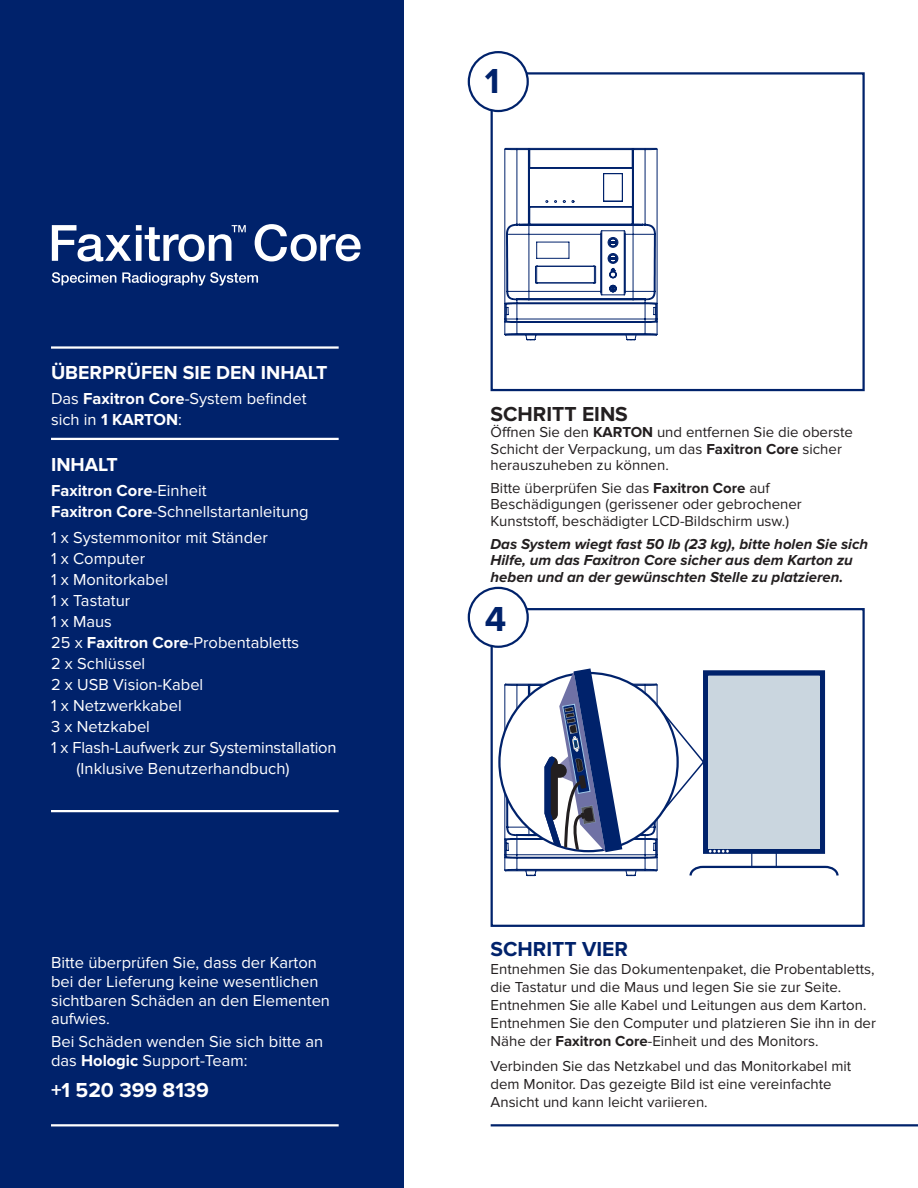
<style>
.page{position:relative;width:918px;height:1188px;background:#fff}
.page>*{position:absolute;margin:0;border:0;box-sizing:border-box;transform-origin:0 0}
.t1{font:700 36px "Proxima Nova";color:#00226b}
.t2{font:700 21px "Proxima Nova";color:#fff}
.t3{font:700 21px "Proxima Nova";color:#231f20}
.t4{font:700 21px "Proxima Nova";color:#00226b}
.t5{font:700 19.5px "Proxima Nova";color:#fff}
.t6{font:16.5px/18.8px "Proxima Nova";color:#fff}
.t7{font:15px/18px "Proxima Nova";color:#231f20}
.t8{font:italic 700 15px/16.5px "Proxima Nova";color:#231f20}
.s1{font-weight:700}
</style>
<div class="page">
<div style="left:0;top:0;width:404px;height:1188px;background:#00226b"></div>
<svg style="left:504px;top:148px;width:154px;height:192px"></svg>
<div style="left:491px;top:72px;width:374px;height:319px;border:2px solid #00226b"></div>
<div style="left:469px;top:52px;width:59px;height:59px;background:#fff;border-radius:50%"></div>
<div style="left:468px;top:51px;width:61px;height:61px;border:2px solid #00226b;border-radius:50%"></div>
<svg style="left:504px;top:668px;width:335px;height:209px"></svg>
<div style="left:491px;top:608px;width:374px;height:319px;border:2px solid #00226b"></div>
<div style="left:469px;top:588px;width:59px;height:59px;background:#fff;border-radius:50%"></div>
<div style="left:468px;top:587px;width:61px;height:61px;border:2px solid #00226b;border-radius:50%"></div>
<hr style="left:51px;top:438px;width:288px;height:2px;background:#fff">
<hr style="left:51px;top:346px;width:288px;height:3px;background:#fff">
<hr style="left:51px;top:810px;width:288px;height:2px;background:#fff">
<hr style="left:51px;top:1124px;width:288px;height:2px;background:#fff">
<hr style="left:491px;top:1124px;width:427px;height:2px;background:#00226b">
<svg style="left:52px;top:272px;width:64px;height:13px"></svg>
<svg style="left:122px;top:272px;width:136px;height:14px"></svg>
<svg style="left:52px;top:225px;width:194px;height:37px"></svg>
<svg style="left:255px;top:224px;width:106px;height:37px"></svg>
<h3 class="t5" style="left:51px;top:361px;width:278px">ÜBERPRÜFEN SIE DEN INHALT</h3>
<p class="t6" style="left:51px;top:388px;width:257px;line-height:21px">Das <span class="s1">Faxitron Core</span>-System befindet sich in <span class="s1">1 KARTON</span>:</p>
<h3 class="t5" style="left:51px;top:453px;width:68px">INHALT</h3>
<p class="t6" style="left:51px;top:481px;width:259px;line-height:21px"><span class="s1">Faxitron Core</span>-Einheit<br><span class="s1">Faxitron Core</span>-Schnellstartanleitung</p>
<p class="t6" style="left:51px;top:528px;width:218px">1 x Systemmonitor mit Ständer</p>
<p class="t6" style="left:51px;top:549px;width:96px">1 x Computer</p>
<p class="t6" style="left:51px;top:570px;width:119px">1 x Monitorkabel</p>
<p class="t6" style="left:51px;top:591px;width:81px">1 x Tastatur</p>
<p class="t6" style="left:51px;top:612px;width:62px">1 x Maus</p>
<p class="t6" style="left:51px;top:633px;width:250px">25 x <span class="s1">Faxitron Core</span>-Probentabletts</p>
<p class="t6" style="left:51px;top:654px;width:96px">2 x Schlüssel</p>
<p class="t6" style="left:51px;top:675px;width:154px">2 x USB Vision-Kabel</p>
<p class="t6" style="left:51px;top:696px;width:132px">1 x Netzwerkkabel</p>
<p class="t6" style="left:51px;top:717px;width:100px">3 x Netzkabel</p>
<p class="t6" style="left:51px;top:738px;width:287px">1 x Flash-Laufwerk zur Systeminstallation</p>
<p class="t6" style="left:77px;top:759px;width:214px">(Inklusive Benutzerhandbuch)</p>
<p class="t6" style="left:51px;top:954px;width:281px">Bitte überprüfen Sie, dass der Karton bei der Lieferung keine wesentlichen sichtbaren Schäden an den Elementen aufwies.</p>
<p class="t6" style="left:51px;top:1033px;width:274px">Bei Schäden wenden Sie sich bitte an das <span class="s1">Hologic</span> Support-Team:</p>
<h2 class="t2" style="left:51px;top:1078px;width:160px">+1 520 399 8139</h2>
<h1 class="t1" style="left:485px;top:61px;width:16px">1</h1>
<h2 class="t3" style="left:491px;top:401px;width:139px">SCHRITT EINS</h2>
<p class="t7" style="left:491px;top:424px;width:364px;line-height:16.5px">Öffnen Sie den <span class="s1">KARTON</span> und entfernen Sie die oberste<br>Schicht der Verpackung, um das <span class="s1">Faxitron Core</span> sicher herauszuheben zu können.</p>
<p class="t7" style="left:491px;top:480px;width:313px;line-height:16.5px">Bitte überprüfen Sie das <span class="s1">Faxitron Core</span> auf<br>Beschädigungen (gerissener oder gebrochener<br>Kunststoff, beschädigter LCD-Bildschirm usw.)</p>
<p class="t8" style="left:491px;top:536px;width:379px">Das System wiegt fast 50 lb (23 kg), bitte holen Sie sich<br>Hilfe, um das Faxitron Core sicher aus dem Karton zu heben und an der gewünschten Stelle zu platzieren.</p>
<h1 class="t1" style="left:485px;top:599px;width:23px">4</h1>
<h2 class="t4" style="left:491px;top:937px;width:139px">SCHRITT VIER</h2>
<p class="t7" style="left:491px;top:961px;width:387px">Entnehmen Sie das Dokumentenpaket, die Probentabletts, die Tastatur und die Maus und legen Sie sie zur Seite.<br>Entnehmen Sie alle Kabel und Leitungen aus dem Karton.<br>Entnehmen Sie den Computer und platzieren Sie ihn in der Nähe der <span class="s1">Faxitron Core</span>-Einheit und des Monitors.</p>
<p class="t7" style="left:491px;top:1057px;width:362px">Verbinden Sie das Netzkabel und das Monitorkabel mit dem Monitor. Das gezeigte Bild ist eine vereinfachte<br>Ansicht und kann leicht variieren.</p>
</div>
